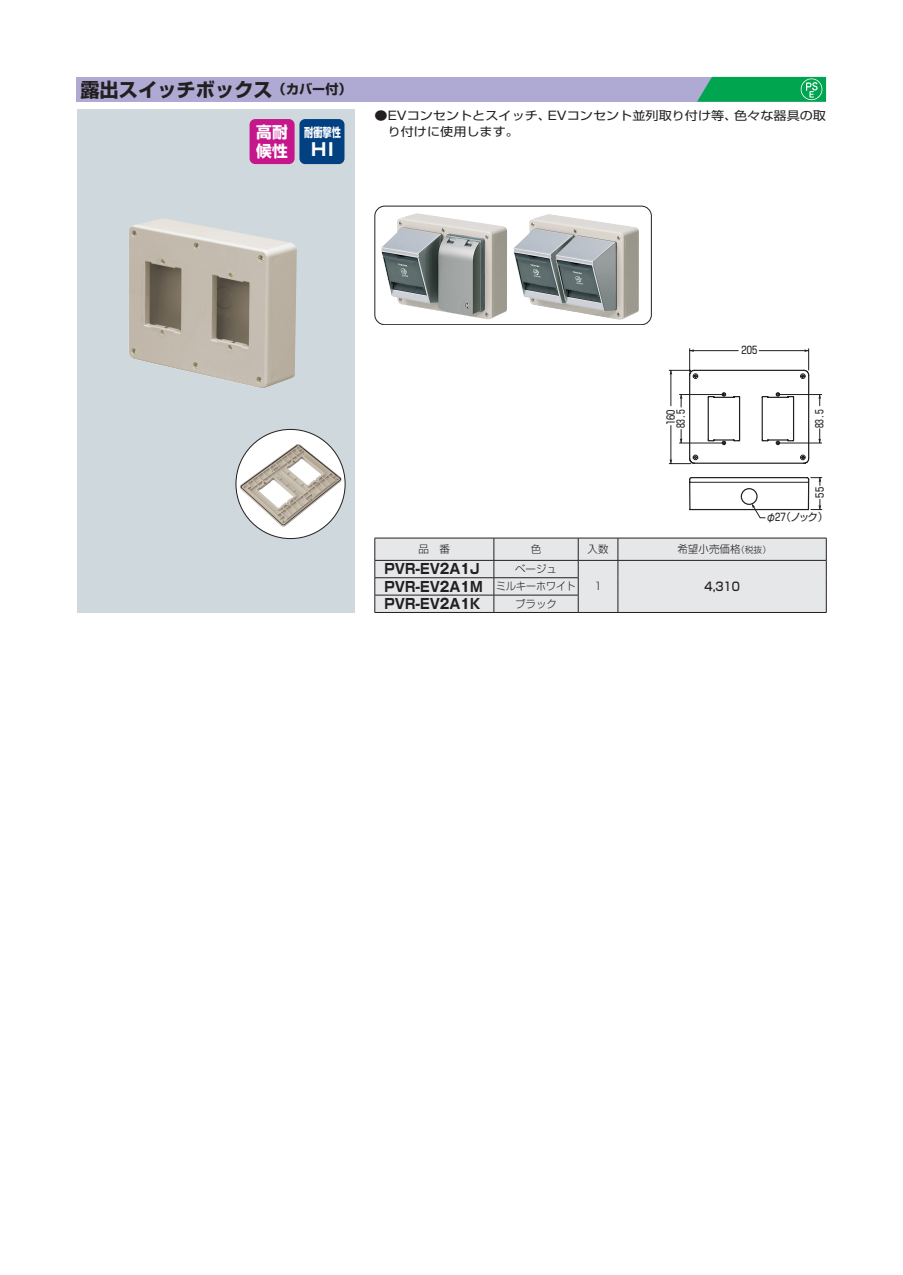
<style>
.page{position:relative;width:903px;height:1275px;background:#fff}
.page>*{position:absolute;margin:0;border:0;box-sizing:border-box;transform-origin:0 0}
.t1{font:700 19.25px "Shin Go Pro";color:#231f20}
.t2{font:17.5px "Shin Go Pro Bold 90 msp RKSJ H";color:#fff}
.t3{font:15.75px/18.9px "Shin Go Pro Bold 90 msp RKSJ H";color:#fff}
.t4{font:700 14px "Shin Go Pro";color:#231f20;scale:.9 1}
.t5{font:12.25px "Shin Go Pro Bold 90 msp RKSJ H";color:#fff;scale:.75 1}
.t6{font:11.9px/15.8px "Shin Go Pro";color:#231f20;scale:1.11 1}
.t7{font:500 11.9px "Shin Go Pro";color:#231f20;scale:.9 1}
.t8{font:300 10.5px "Shin Go Pro";color:#231f20}
.t9{font:10.5px "Shin Go Pro Regular 90 msp RKSJ H";color:#231f20}
.t10{font:10.5px "Shin Go Pro Regular 90 msp RKSJ H";color:#231f20;scale:.9 1}
.s1{font-size:13.12px}
.s2{font-size:8.75px}
.s3{font-family:"Gothic MB101 Pro"}
.s4{font-weight:300;font-size:10.5px}
</style>
<div class="page">
<div style="left:77px;top:109px;width:278px;height:504px;background:#cfd8dd"></div>
<div style="left:77px;top:77px;width:749px;height:25px;background:#afaad3"></div>
<svg style="left:697px;top:77px;width:129px;height:25px;background:#15a85e"></svg>
<svg style="left:668px;top:348px;width:154px;height:170px"></svg>
<div style="left:375px;top:206px;width:276px;height:119px;border:1px solid #231f20;border-radius:10px"></div>
<img style="left:381px;top:213px;width:126px;height:107px">
<img style="left:513px;top:214px;width:126px;height:106px">
<img style="left:129px;top:218px;width:168px;height:170px">
<div style="left:250px;top:120px;width:44px;height:43px;background:#c5168c;border-radius:5px"></div>
<div style="left:250px;top:119px;width:45px;height:45px;border:2px solid #c5168c;border-radius:5px"></div>
<div style="left:300px;top:120px;width:44px;height:43px;background:#014081;border-radius:5px"></div>
<div style="left:299px;top:119px;width:45px;height:45px;border:2px solid #014081;border-radius:5px"></div>
<div style="left:236px;top:429px;width:109px;height:110px;background:#fff;border-radius:50%"></div>
<img style="left:240px;top:444px;width:101px;height:83px">
<hr style="left:375px;top:612px;width:119px;height:1px;background:#231f20">
<hr style="left:494px;top:612px;width:84px;height:1px;background:#231f20">
<hr style="left:578px;top:612px;width:40px;height:1px;background:#231f20">
<hr style="left:618px;top:612px;width:208px;height:1px;background:#231f20">
<svg style="left:374px;top:538px;width:453px;height:74px;background:#dddee0"></svg>
<h1 class="t1" style="left:80px;top:74px;width:273px">露出スイッチボックス <span class="s1">（カバー付）</span></h1>
<h3 class="t3" style="left:256px;top:121px;width:33px">高耐候性</h3>
<p class="t5" style="left:304px;top:123px;width:50px">耐衝撃性</p>
<h2 class="t2" style="left:311px;top:136px;width:24px">HI</h2>
<p class="t6" style="left:388px;top:106px;width:396px;text-indent:-13px">●EVコンセントとスイッチ、EVコンセント並列取り付け等、色々な器具の取り付けに使用します。</p>
<p class="t9" style="left:741px;top:341px;width:17px">205</p>
<p class="t10" style="left:672px;top:428px;width:22px;rotate:-90deg">83.5</p>
<p class="t10" style="left:811px;top:428px;width:22px;rotate:-90deg">83.5</p>
<p class="t9" style="left:662px;top:425px;width:17px;rotate:-90deg">160</p>
<p class="t9" style="left:811px;top:498px;width:12px;rotate:-90deg">55</p>
<p class="t9" style="left:766px;top:508px;width:58px">φ27(ノック)</p>
<p class="t8" style="left:419px;top:541px;width:33px">品　番</p>
<p class="t8" style="left:531px;top:541px;width:12px">色</p>
<p class="t8" style="left:587px;top:541px;width:22px">入数</p>
<p class="t8" style="left:677px;top:541px;width:95px">希望小売価格<span class="s2">（税抜）</span></p>
<p class="t4" style="left:385px;top:558px;width:107px">PVR-EV<span class="s3">2</span>A<span class="s3">1</span>J</p>
<p class="t8" style="left:515px;top:560px;width:43px">ベージュ</p>
<p class="t4" style="left:385px;top:575px;width:214px">PVR-EV<span class="s3">2</span>A<span class="s3">1</span>M <span class="s4">ミルキーホワイト</span></p>
<p class="t8" style="left:595px;top:578px;width:7px">1</p>
<p class="t7" style="left:704px;top:577px;width:41px">4,310</p>
<p class="t4" style="left:385px;top:593px;width:108px">PVR-EV<span class="s3">2</span>A<span class="s3">1</span>K</p>
<p class="t8" style="left:515px;top:595px;width:43px">ブラック</p>
</div>
